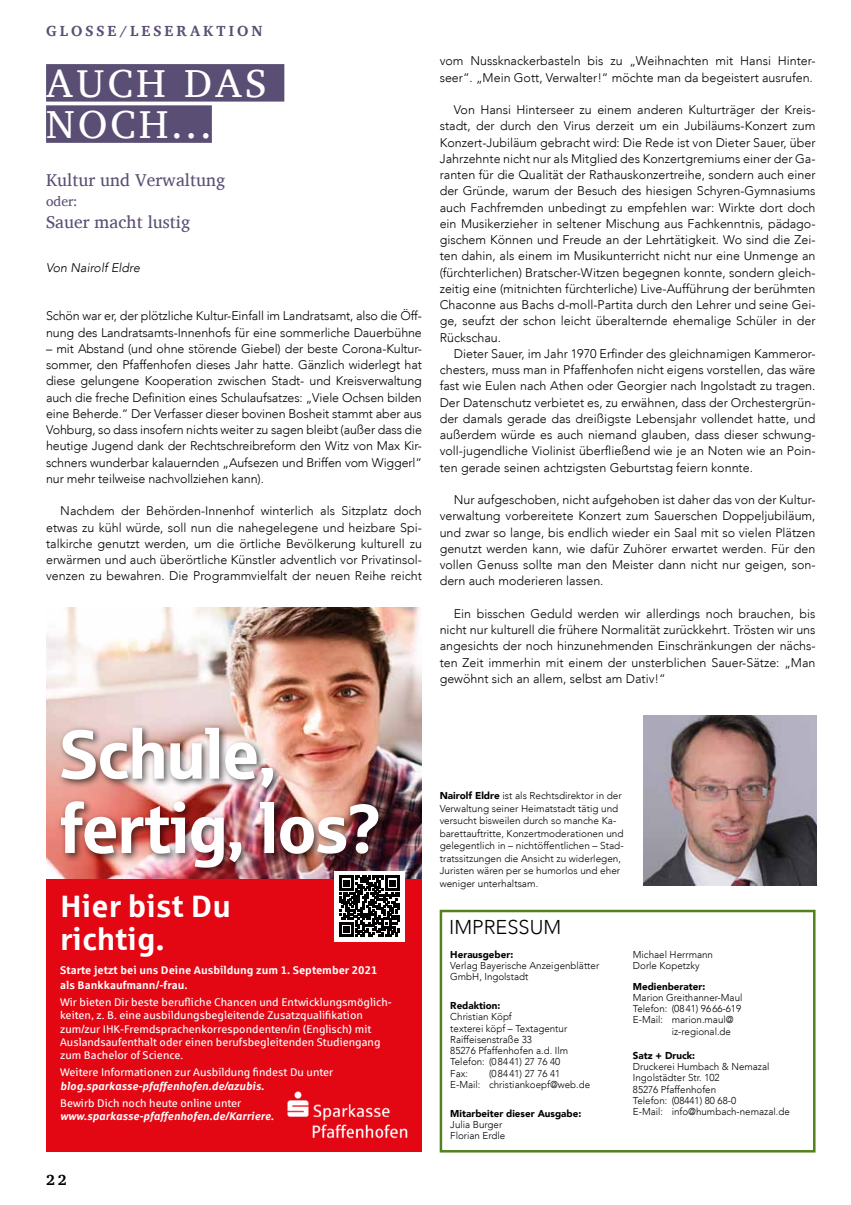
<style>
.page{position:relative;width:851px;height:1205px;background:#fff}
.page>*{position:absolute;margin:0;border:0;box-sizing:border-box;transform-origin:0 0}
.t1{font:69.38px/74.2px "Sparkasse Head";color:#fff}
.t2{font:40px/41.2px "Charis SIL";letter-spacing:.08em;color:#fff}
.t3{font:700 31px/33.4px "Sparkasse Rg";color:#fff}
.t4{font:300 20px "Avenir LT";color:#000}
.t5{font:17.5px "Charis SIL";color:#5b4e74}
.t6{font:700 15px "Charis SIL";letter-spacing:.2em;color:#5b4e74}
.t7{font:700 15px "Charis SIL";color:#000}
.t8{font:13.75px "Charis SIL";color:#5b4e74}
.t9{font:300 12.5px/16.2px "Avenir LT";color:#000;text-align:justify}
.t10{font:italic 300 12.5px "Avenir LT";color:#000}
.t11{font:11.12px/13.4px "Sparkasse Rg";color:#fff}
.t12{font:italic 700 11.12px "Sparkasse Rg";color:#fff}
.t13{font:700 11.12px/14.9px "Sparkasse Rg";color:#fff}
.t14{font:300 10px/11.2px "Avenir LT";color:#000}
.t15{font:900 10px "Avenir LT";color:#000}
.s1{font-weight:900}
</style>
<div class="page">
<div style="left:439px;top:910px;width:376px;height:242px;border:2px solid #53821d"></div>
<div style="left:46px;top:64px;width:238px;height:38px;background:#5b4e74"></div>
<div style="left:46px;top:105px;width:166px;height:38px;background:#5b4e74"></div>
<img style="left:643px;top:716px;width:173px;height:169px">
<img style="left:46px;top:607px;width:376px;height:273px">
<div style="left:46px;top:880px;width:376px;height:272px;background:#e30613"></div>
<div style="left:57px;top:723px;width:330px;height:154px;background:#000;opacity:.65"></div>
<img style="left:287px;top:1092px;width:121px;height:47px">
<div style="left:334px;top:871px;width:70px;height:70px;background:#fff"></div>
<svg style="left:339px;top:876px;width:61px;height:60px"></svg>
<p class="t6" style="left:46px;top:22px;width:37px">GLOSS</p>
<p class="t6" style="left:108px;top:22px;width:143px">E/LESERAKTION</p>
<h2 class="t2" style="left:46px;top:62px;width:222px">Auch das noch...</h2>
<h3 class="t5" style="left:46px;top:170px;width:180px">Kultur und Verwaltung</h3>
<p class="t8" style="left:46px;top:193px;width:33px">oder:</p>
<h3 class="t5" style="left:46px;top:212px;width:146px">Sauer macht lustig</h3>
<p class="t10" style="left:46px;top:260px;width:95px">Von Nairolf Eldre</p>
<p class="t9" style="left:46px;top:308px;width:377px">Schön war er, der plötzliche Kultur-Einfall im Landratsamt, also die Öff&shy;nung des Landratsamts-Innenhofs für eine sommerliche Dauerbühne</p>
<p class="t9" style="left:46px;top:340px;width:377px">– mit Abstand (und ohne störende Giebel) der beste Corona-Kultur&shy;sommer, den Pfaffenhofen dieses Jahr hatte. Gänzlich widerlegt hat diese gelungene Kooperation zwischen Stadt- und Kreisverwaltung auch die freche Definition eines Schulaufsatzes: „Viele Ochsen bilden eine Beherde.“ Der Verfasser dieser bovinen Bosheit stammt aber aus Vohburg, so dass insofern nichts weiter zu sagen bleibt (außer dass die heutige Jugend dank der Rechtschreibreform den Witz von Max Kir&shy;schners wunderbar kalauernden „Aufsezen und Briffen vom Wiggerl“ nur mehr teilweise nachvollziehen kann).</p>
<p class="t9" style="left:46px;top:503px;width:377px;text-indent:14px">Nachdem der Behörden-Innenhof winterlich als Sitzplatz doch etwas zu kühl würde, soll nun die nahegelegene und heizbare Spi&shy;talkirche genutzt werden, um die örtliche Bevölkerung kulturell zu erwärmen und auch überörtliche Künstler adventlich vor Privatinsol&shy;venzen zu bewahren. Die Programmvielfalt der neuen Reihe reicht</p>
<h1 class="t1" style="left:60px;top:715px;width:322px">Schule, fertig, los?</h1>
<h3 class="t3" style="left:60px;top:888px;width:172px">Hier bist Du richtig.</h3>
<p class="t13" style="left:60px;top:962px;width:319px">Starte jetzt bei uns Deine Ausbildung zum 1. September 2021 als Bankkaufmann/-frau.</p>
<p class="t11" style="left:60px;top:995px;width:333px">Wir bieten Dir beste berufliche Chancen und Entwicklungsmöglich&shy;keiten, z. B. eine ausbildungsbegleitende Zusatzqualifikation zum/zur IHK-Fremdsprachenkorrespondenten/in (Englisch) mit Auslandsaufenthalt oder einen berufsbegleitenden Studiengang zum Bachelor of Science.</p>
<p class="t11" style="left:60px;top:1065px;width:275px">Weitere Informationen zur Ausbildung findest Du unter</p>
<p class="t12" style="left:60px;top:1078px;width:205px">blog.sparkasse-pfaffenhofen.de/azubis.</p>
<p class="t11" style="left:60px;top:1096px;width:183px">Bewirb Dich noch heute online unter</p>
<p class="t12" style="left:60px;top:1109px;width:215px">www.sparkasse-pfaffenhofen.de/Karriere.</p>
<p class="t7" style="left:46px;top:1171px;width:22px">22</p>
<p class="t9" style="left:439px;top:53px;width:377px">vom Nussknackerbasteln bis zu „Weihnachten mit Hansi Hinter&shy;seer“. „Mein Gott, Verwalter!“ möchte man da begeistert ausrufen.</p>
<p class="t9" style="left:439px;top:102px;width:377px;text-indent:14px">Von Hansi Hinterseer zu einem anderen Kulturträger der Kreis&shy;stadt, der durch den Virus derzeit um ein Jubiläums-Konzert zum Konzert-Jubiläum gebracht wird: Die Rede ist von Dieter Sauer, über Jahrzehnte nicht nur als Mitglied des Konzertgremiums einer der Ga&shy;ranten für die Qualität der Rathauskonzertreihe, sondern auch einer der Gründe, warum der Besuch des hiesigen Schyren-Gymnasiums auch Fachfremden unbedingt zu empfehlen war: Wirkte dort doch ein Musikerzieher in seltener Mischung aus Fachkenntnis, pädago&shy;gischem Können und Freude an der Lehrtätigkeit. Wo sind die Zei&shy;ten dahin, als einem im Musikunterricht nicht nur eine Unmenge an (fürchterlichen) Bratscher-Witzen begegnen konnte, sondern gleich&shy;zeitig eine (mitnichten fürchterliche) Live-Aufführung der berühmten Chaconne aus Bachs d-moll-Partita durch den Lehrer und seine Gei&shy;ge, seufzt der schon leicht überalternde ehemalige Schüler in der Rückschau.</p>
<p class="t9" style="left:439px;top:345px;width:377px;text-indent:14px">Dieter Sauer, im Jahr 1970 Erfinder des gleichnamigen Kammeror&shy;chesters, muss man in Pfaffenhofen nicht eigens vorstellen, das wäre fast wie Eulen nach Athen oder Georgier nach Ingolstadt zu tragen.<br>Der Datenschutz verbietet es, zu erwähnen, dass der Orchestergrün&shy;der damals gerade das dreißigste Lebensjahr vollendet hatte, und außerdem würde es auch niemand glauben, dass dieser schwung&shy;voll-jugendliche Violinist überfließend wie je an Noten wie an Poin&shy;ten gerade seinen achtzigsten Geburtstag feiern konnte.</p>
<p class="t9" style="left:439px;top:492px;width:377px;text-indent:14px">Nur aufgeschoben, nicht aufgehoben ist daher das von der Kultur&shy;verwaltung vorbereitete Konzert zum Sauerschen Doppeljubiläum, und zwar so lange, bis endlich wieder ein Saal mit so vielen Plätzen genutzt werden kann, wie dafür Zuhörer erwartet werden. Für den vollen Genuss sollte man den Meister dann nicht nur geigen, son&shy;dern auch moderieren lassen.</p>
<p class="t9" style="left:439px;top:605px;width:377px;text-indent:14px">Ein bisschen Geduld werden wir allerdings noch brauchen, bis nicht nur kulturell die frühere Normalität zurückkehrt. Trösten wir uns angesichts der noch hinzunehmenden Einschränkungen der nächs&shy;ten Zeit immerhin mit einem der unsterblichen Sauer-Sätze: „Man gewöhnt sich an allem, selbst am Dativ!“</p>
<p class="t14" style="left:439px;top:789px;width:185px;line-height:12.5px"><span class="s1">Nairolf Eldre</span> ist als Rechtsdirektor in der Verwaltung seiner Heimatstadt tätig und versucht bisweilen durch so manche Ka&shy;barettauftritte, Konzertmoderationen und gelegentlich in – nichtöffentlichen – Stad&shy;tratssitzungen die Ansicht zu widerlegen, Juristen wären per se humorlos und eher weniger unterhaltsam.</p>
<h3 class="t4" style="left:449px;top:916px;width:20px">Impressum</h3>
<p class="t15" style="left:450px;top:948px;width:64px">Herausgeber:</p>
<p class="t14" style="left:450px;top:960px;width:150px">Verlag Bayerische Anzeigenblätter<br>GmbH, Ingolstadt</p>
<p class="t15" style="left:450px;top:999px;width:51px">Redaktion:</p>
<p class="t14" style="left:450px;top:1011px;width:119px">Christian Köpf<br>texterei köpf – Textagentur<br>Raiffeisenstraße 33<br>85276 Pfaffenhofen a.d. Ilm<br>Telefon: (08441) 27 76 40<br>Fax:</p>
<p class="t14" style="left:450px;top:1067px;width:141px;text-indent:39px">(08441) 27 76 41<br>E-Mail: christiankoepf@web.de</p>
<p class="t15" style="left:450px;top:1107px;width:132px">Mitarbeiter dieser Ausgabe:</p>
<p class="t14" style="left:450px;top:1119px;width:57px">Julia Burger<br>Florian Erdle</p>
<p class="t14" style="left:632px;top:948px;width:82px">Michael Herrmann<br>Dorle Kopetzky</p>
<p class="t15" style="left:632px;top:980px;width:74px">Medienberater:</p>
<p class="t14" style="left:632px;top:992px;width:111px">Marion Greithanner-Maul</p>
<p class="t14" style="left:632px;top:1003px;width:110px">Telefon: (0841) 9666-619</p>
<p class="t14" style="left:632px;top:1014px;width:102px">E-Mail: marion.maul@</p>
<p class="t14" style="left:671px;top:1025px;width:61px">iz-regional.de</p>
<p class="t15" style="left:632px;top:1049px;width:64px">Satz + Druck:</p>
<p class="t14" style="left:632px;top:1061px;width:158px">Druckerei Humbach &amp; Nemazal<br>Ingolstädter Str. 102<br>85276 Pfaffenhofen<br>Telefon: (08441) 80 68-0<br>E-Mail: info@humbach-nemazal.de</p>
</div>
